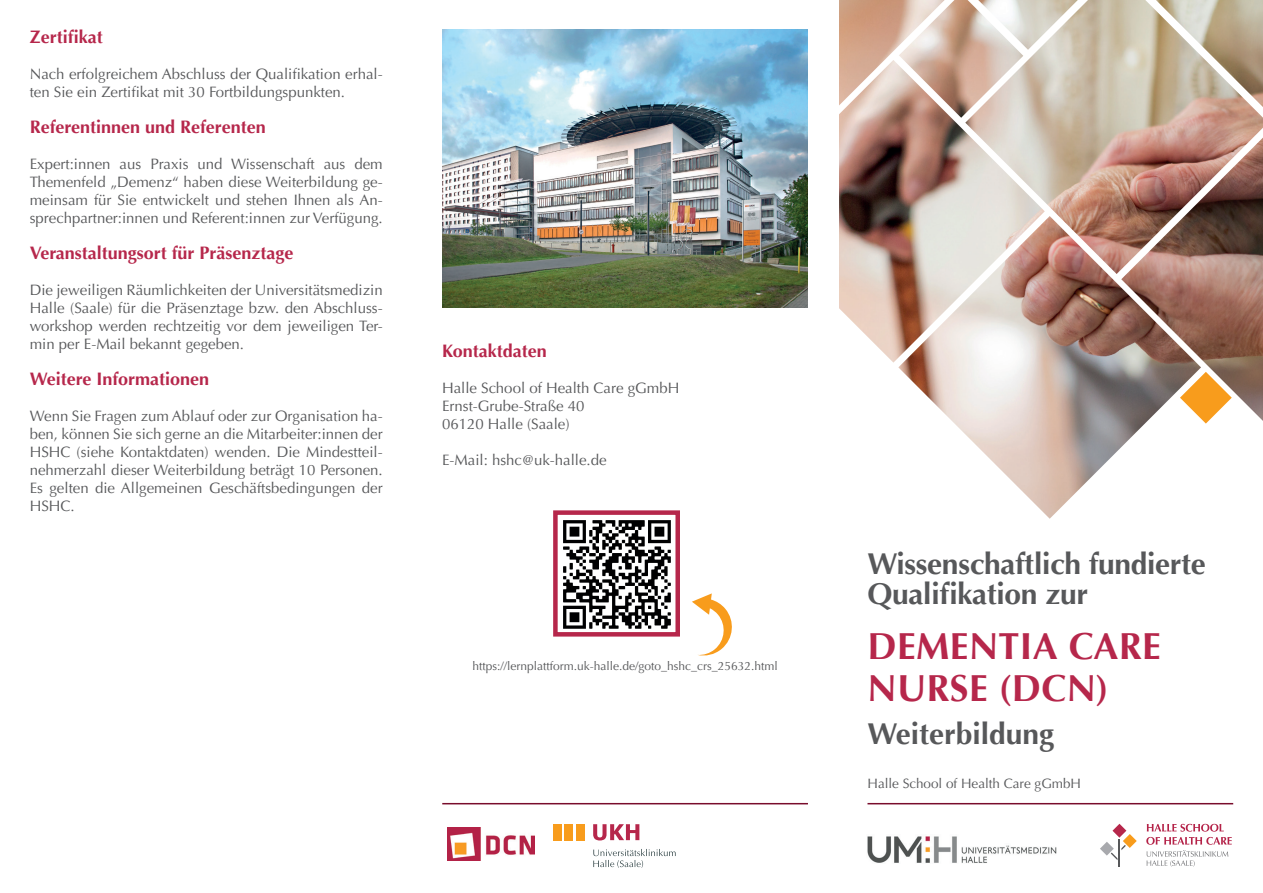
<style>
.page{position:relative;width:1263px;height:893px;background:#fff}
.page>*{position:absolute;margin:0;border:0;box-sizing:border-box;transform-origin:0 0}
.t1{font:700 37.5px/42px "Optima LT";letter-spacing:.01em;color:#b6274b}
.t2{font:700 30px/30px "Optima LT";letter-spacing:-.01em;color:#57585a}
.t3{font:700 18px "Optima LT";color:#b6274b}
.t4{font:15px/18px "Optima LT";color:#57585a;text-align:justify}
.t5{font:13.5px "Optima LT";color:#57585a}
.t6{font:12px "Optima LT";color:#57585a}
</style>
<div class="page">
<img style="left:867px;top:836px;width:190px;height:27px">
<hr style="left:867px;top:803px;width:366px;height:1px;background:#790d2c">
<hr style="left:442px;top:803px;width:366px;height:1px;background:#790d2c">
<img style="left:839px;top:0;width:424px;height:519px">
<svg style="left:593px;top:824px;width:46px;height:16px"></svg>
<svg style="left:593px;top:849px;width:83px;height:19px"></svg>
<div style="left:576px;top:824px;width:9px;height:16px;background:#f89c1c"></div>
<div style="left:564px;top:824px;width:9px;height:16px;background:#f89c1c"></div>
<div style="left:553px;top:824px;width:8px;height:16px;background:#f89c1c"></div>
<img style="left:447px;top:827px;width:87px;height:33px">
<img style="left:442px;top:30px;width:366px;height:278px">
<svg style="left:553px;top:510px;width:127px;height:127px"></svg>
<svg style="left:1100px;top:824px;width:37px;height:42px"></svg>
<svg style="left:1146px;top:824px;width:86px;height:43px"></svg>
<svg style="left:692px;top:593px;width:40px;height:63px"></svg>
<p class="t3" style="left:30px;top:27px;width:74px">Zertifikat</p>
<p class="t4" style="left:30px;top:65px;width:354px">Nach erfolgreichem Abschluss der Qualifikation erhal&shy;ten Sie ein Zertifikat mit 30 Fortbildungspunkten.</p>
<p class="t3" style="left:30px;top:117px;width:237px">Referentinnen und Referenten</p>
<p class="t4" style="left:30px;top:155px;width:354px">Expert:innen aus Praxis und Wissenschaft aus dem Themenfeld „Demenz“ haben diese Weiterbildung ge&shy;meinsam für Sie entwickelt und stehen Ihnen als An&shy;sprechpartner:innen und Referent:innen zur Verfügung.</p>
<p class="t3" style="left:30px;top:243px;width:265px">Veranstaltungsort für Präsenztage</p>
<p class="t4" style="left:30px;top:281px;width:354px">Die jeweiligen Räumlichkeiten der Universitätsmedizin Halle (Saale) für die Präsenztage bzw. den Abschluss&shy;workshop werden rechtzeitig vor dem jeweiligen Ter&shy;min per E-Mail bekannt gegeben.</p>
<p class="t3" style="left:30px;top:369px;width:181px">Weitere Informationen</p>
<p class="t4" style="left:30px;top:407px;width:354px">Wenn Sie Fragen zum Ablauf oder zur Organisation ha&shy;ben, können Sie sich gerne an die Mitarbeiter:innen der HSHC (siehe Kontaktdaten) wenden. Die Mindestteil&shy;nehmerzahl dieser Weiterbildung beträgt 10 Personen.<br>Es gelten die Allgemeinen Geschäftsbedingungen der HSHC.</p>
<p class="t3" style="left:442px;top:341px;width:106px">Kontaktdaten</p>
<p class="t4" style="left:442px;top:380px;width:239px;text-align:left">Halle School of Health Care gGmbH<br>Ernst-Grube-Straße 40<br>06120 Halle (Saale)</p>
<p class="t4" style="left:442px;top:452px;width:166px">E-Mail: hshc@uk-halle.de</p>
<p class="t6" style="left:472px;top:659px;width:307px">https://lernplattform.uk-halle.de/goto_hshc_crs_25632.html</p>
<h2 class="t2" style="left:867px;top:550px;width:340px">Wissenschaftlich fundierte<br>Qualifikation zur</h2>
<h1 class="t1" style="left:867px;top:626px;width:295px">DEMENTIA CARE<br>NURSE (DCN)</h1>
<h2 class="t2" style="left:867px;top:720px;width:188px">Weiterbildung</h2>
<p class="t5" style="left:867px;top:776px;width:215px">Halle School of Health Care gGmbH</p>
</div>
